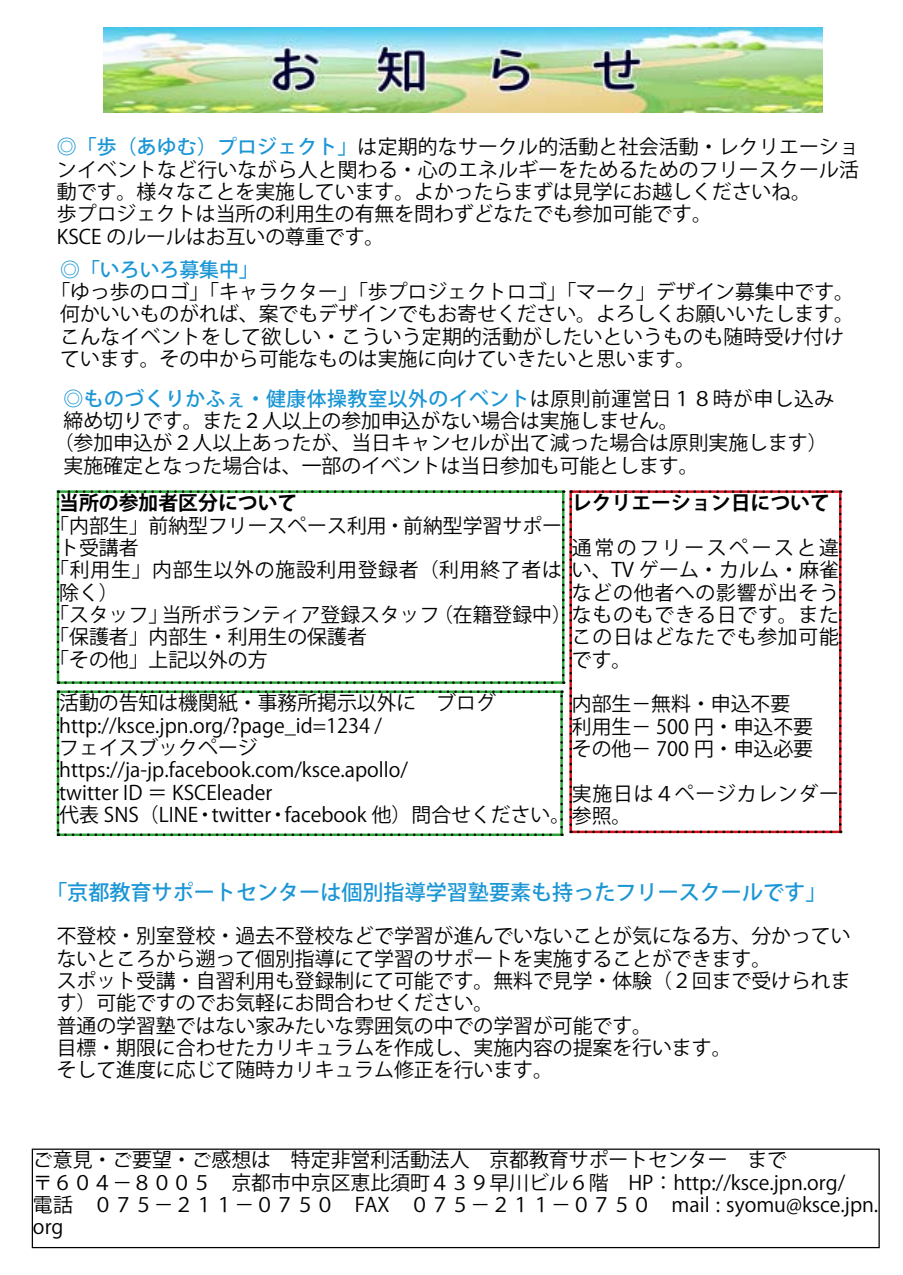
<style>
.page{position:relative;width:903px;height:1275px;background:#fff}
.page>*{position:absolute;margin:0;border:0;box-sizing:border-box;transform-origin:0 0}
.t1{font:500 21px "Koz Go Pro";color:#1b96d5}
.t2{font:19.78px/22.4px "Koz Go Pro";color:#000}
.t3{font:19.78px "Koz Go Pro";letter-spacing:.04em;color:#000}
.t4{font:500 19.78px "Koz Go Pro";letter-spacing:.025em;color:#1b96d5}
.t5{font:700 19.78px "Koz Go Pro";color:#000}
.t6{font:19.78px "Koz Go Pro";letter-spacing:.035em;color:#000}
.t7{font:19.78px "Koz Go Pro";letter-spacing:.135em;color:#000}
.t8{font:500 19.78px "Koz Go Pro";color:#1b96d5}
.s1{font-weight:500;color:#1b96d5}
.s2{font-weight:400;color:#000}
</style>
<div class="page">
<div style="left:32px;top:1148px;width:848px;height:100px;border:1px solid #000"></div>
<img style="left:103px;top:28px;width:720px;height:84px">
<svg style="left:57px;top:490px;width:784px;height:346px"></svg>
<p class="t2" style="left:57px;top:136px;width:804px"><span class="s1">◎「歩（あゆむ）プロジェクト」</span>は定期的なサークル的活動と社会活動・レクリエーションイベントなど行いながら人と関わる・心のエネルギーをためるためのフリースクール活動です。様々なことを実施しています。よかったらまずは見学にお越しくださいね。<br>歩プロジェクトは当所の利用生の有無を問わずどなたでも参加可能です。<br>KSCE のルールはお互いの尊重です。</p>
<p class="t8" style="left:60px;top:257px;width:200px">◎「いろいろ募集中「</p>
<p class="t2" style="left:60px;top:281px;width:795px;text-indent:-10px">「ゆっ歩のロゴ」「キャラクター」「歩プロジェクトロゴ」「マーク」デザイン募集中です。何かいいものがれば、案でもデザインでもお寄せください。よろしくお願いいたします。こんなイベントをして欲しい・こういう定期的活動がしたいというものも随時受け付けています。その中から可能なものは実施に向けていきたいと思います。</p>
<p class="t4" style="left:64px;top:386px;width:772px">◎ものづくりかふぇ・健康体操教室以外のイベント<span class="s2">は原則前運営日１８時が申し込み</span></p>
<p class="t2" style="left:64px;top:410px;width:617px">締め切りです。また２人以上の参加申込がない場合は実施しません。</p>
<p class="t2" style="left:54px;top:432px;width:775px">（参加申込が２人以上あったが、当日キャンセルが出て減った場合は原則実施します(</p>
<p class="t2" style="left:64px;top:455px;width:636px">実施確定となった場合は、一部のイベントは当日参加も可能とします。</p>
<p class="t5" style="left:59px;top:490px;width:240px">当所の参加者区分について</p>
<p class="t2" style="left:49px;top:515px;width:514px">「内部生」前納型フリースペース利用・前納型学習サポー</p>
<p class="t2" style="left:59px;top:537px;width:81px">ト受講者</p>
<p class="t6" style="left:49px;top:557px;width:514px">「利用生」内部生以外の施設利用登録者（利用終了者は</p>
<p class="t2" style="left:59px;top:582px;width:61px">除く(</p>
<p class="t2" style="left:162px;top:604px;width:279px">当所ボランティア登録スタッフ</p>
<p class="t5" style="left:572px;top:490px;width:259px">レクリエーション日について</p>
<p class="t7" style="left:572px;top:535px;width:269px">通常のフリースペースと違</p>
<p class="t2" style="left:572px;top:559px;width:269px">い、TV ゲーム・カルム・麻雀</p>
<p class="t3" style="left:572px;top:580px;width:269px">などの他者への影響が出そう</p>
<p class="t3" style="left:433px;top:602px;width:408px">（在籍登録中(なものもできる日です。また</p>
<p class="t3" style="left:572px;top:624px;width:269px">この日はどなたでも参加可能</p>
<p class="t2" style="left:572px;top:649px;width:61px">です。</p>
<p class="t2" style="left:572px;top:693px;width:243px">内部生－無料・申込不要利用生－ 500 円・申込不要その他－ 700 円・申込必要</p>
<p class="t2" style="left:285px;top:783px;width:556px;line-height:21.5px;text-indent:287px">実施日は４ページカレンダーfacebook 他）問合せください。参照。</p>
<p class="t2" style="left:49px;top:604px;width:319px">「スタッフ」<br>「保護者」内部生・利用生の保護者「その他」上記以外の方</p>
<p class="t2" style="left:59px;top:692px;width:438px">活動の告知は機関紙・事務所掲示以外に　ブログ</p>
<p class="t2" style="left:59px;top:715px;width:324px">http://ksce.jpn.org ?/ page_id=1234 /</p>
<p class="t2" style="left:59px;top:737px;width:200px">フェイスブックページ</p>
<p class="t2" style="left:59px;top:759px;width:350px">https://ja j p- .facebook.com/ksce.apollo/</p>
<p class="t2" style="left:59px;top:782px;width:215px">twitter ID ＝ KSCEleader</p>
<p class="t2" style="left:268px;top:804px;width:21px">・</p>
<p class="t2" style="left:59px;top:804px;width:140px">代表 SNS（LINE</p>
<p class="t2" style="left:212px;top:804px;width:61px">twitter</p>
<p class="t2" style="left:195px;top:804px;width:21px">・</p>
<p class="t1" style="left:46px;top:878px;width:782px">「京都教育サポートセンターは個別指導学習塾要素も持ったフリースクールです「</p>
<p class="t2" style="left:57px;top:925px;width:795px">不登校・別室登校・過去不登校などで学習が進んでいないことが気になる方、分かっていないところから遡って個別指導にて学習のサポートを実施することができます。<br>スポット受講・自習利用も登録制にて可能です。無料で見学・体験（２回まで受けられます）可能ですのでお気軽にお問合わせください。<br>普通の学習塾ではない家みたいな雰囲気の中での学習が可能です。<br>目標・期限に合わせたカリキュラムを作成し、実施内容の提案を行います。<br>そして進度に応じて随時カリキュラム修正を行います。</p>
<p class="t2" style="left:33px;top:1149px;width:847px">ご意見・ご要望・ご感想は　特定非営利活動法人　京都教育サポートセンター　まで<br>〒６０４－８００５　京都市中京区恵比須町４３９早川ビル６階　HP：http://ksce.jpn.org/<br>電話　０７５－２１１－０７５０　FAX　０７５－２１１－０７５０　mail : syomu@ksce.jpn. org</p>
</div>
